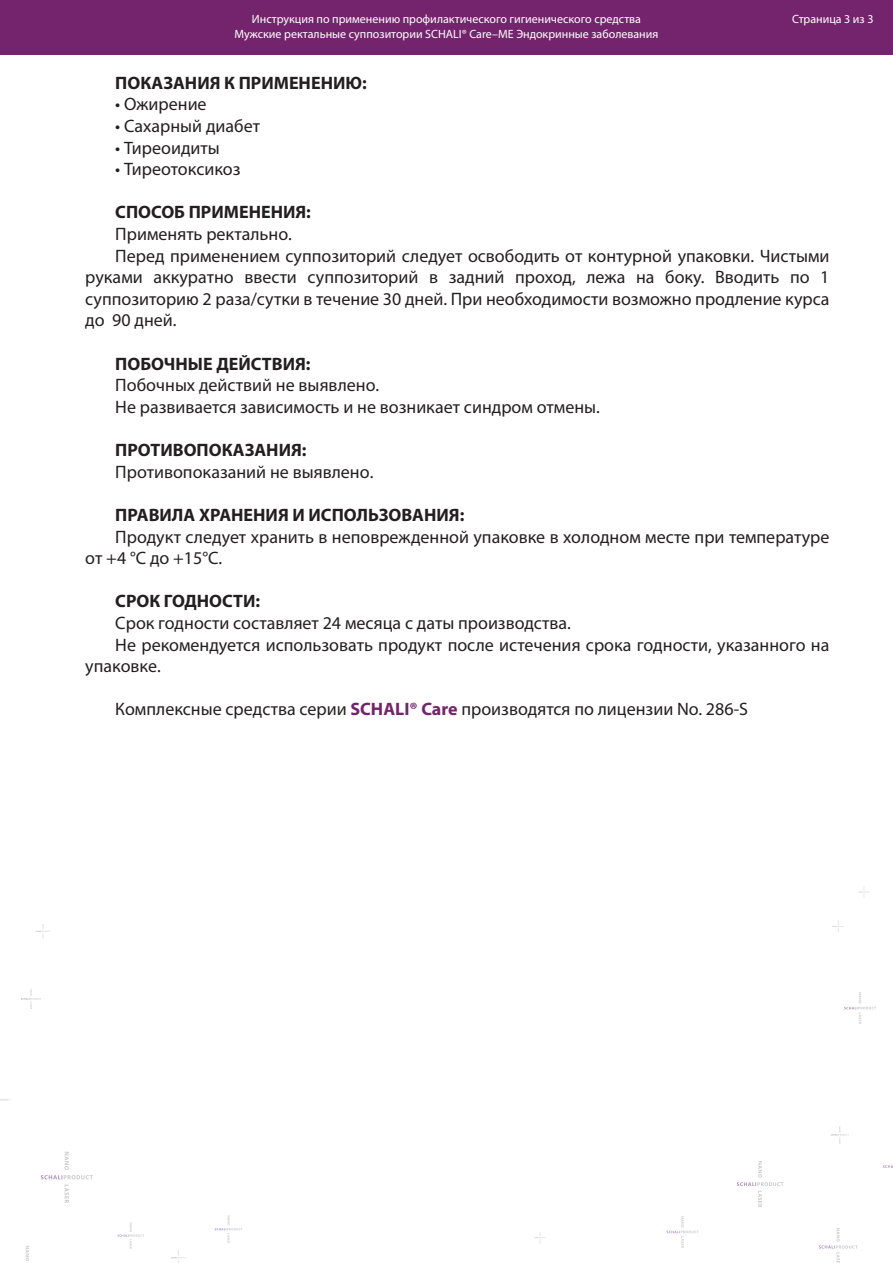
<style>
.page{position:relative;width:893px;height:1263px;background:#fff}
.page>*{position:absolute;margin:0;border:0;box-sizing:border-box;transform-origin:0 0}
.t1{font:18px/21.6px "Myriad Pro";color:#231f20}
.t2{font:700 18px "Myriad Pro";color:#231f20}
.t3{font:12px "Myriad Pro";color:#fff}
.s1{font-weight:700;color:#74246c}
</style>
<div class="page">
<svg style="left:41px;top:1152px;width:52px;height:51px"></svg>
<svg style="left:0;top:1099px;width:10px;height:2px"></svg>
<svg style="left:117px;top:1222px;width:27px;height:27px"></svg>
<svg style="left:171px;top:1250px;width:15px;height:13px"></svg>
<svg style="left:215px;top:1215px;width:27px;height:28px"></svg>
<svg style="left:25px;top:1246px;width:4px;height:15px"></svg>
<svg style="left:21px;top:989px;width:20px;height:20px"></svg>
<svg style="left:36px;top:924px;width:14px;height:15px"></svg>
<svg style="left:667px;top:1216px;width:31px;height:32px"></svg>
<svg style="left:737px;top:1161px;width:46px;height:46px"></svg>
<svg style="left:819px;top:1228px;width:38px;height:35px"></svg>
<svg style="left:883px;top:1165px;width:10px;height:3px"></svg>
<svg style="left:831px;top:1126px;width:18px;height:18px"></svg>
<svg style="left:534px;top:1232px;width:12px;height:11px"></svg>
<svg style="left:844px;top:992px;width:32px;height:32px"></svg>
<svg style="left:832px;top:921px;width:12px;height:11px"></svg>
<svg style="left:858px;top:886px;width:11px;height:12px"></svg>
<div style="left:0;top:0;width:893px;height:54px;background:#74246c"></div>
<p class="t3" style="left:252px;top:12px;width:391px">Инструкция по применению профилактического гигиенического средства</p>
<p class="t3" style="left:792px;top:11px;width:83px">Страница 3 из 3</p>
<p class="t3" style="left:234px;top:26px;width:425px">Мужские ректальные суппозитории SCHALI® Care–ME Эндокринные заболевания</p>
<p class="t2" style="left:115px;top:71px;width:253px">ПОКАЗАНИЯ К ПРИМЕНЕНИЮ:</p>
<p class="t1" style="left:115px;top:93px;width:93px">• Ожирение</p>
<p class="t1" style="left:115px;top:115px;width:146px">• Сахарный диабет</p>
<p class="t1" style="left:115px;top:137px;width:106px">• Тиреоидиты</p>
<p class="t1" style="left:115px;top:158px;width:127px">• Тиреотоксикоз</p>
<p class="t2" style="left:115px;top:201px;width:197px">СПОСОБ ПРИМЕНЕНИЯ:</p>
<p class="t1" style="left:115px;top:223px;width:178px">Применять ректально.</p>
<p class="t1" style="left:115px;top:245px;width:716px">Перед применением суппозиторий следует освободить от контурной упаковки. Чистыми</p>
<p class="t1" style="left:85px;top:266px;width:746px">руками аккуратно ввести суппозиторий в задний проход, лежа на боку. Вводить по 1</p>
<p class="t1" style="left:85px;top:288px;width:746px">суппозиторию 2 раза/сутки в течение 30 дней. При необходимости возможно продление курса</p>
<p class="t1" style="left:85px;top:309px;width:93px">до 90 дней.</p>
<p class="t2" style="left:115px;top:352px;width:197px">ПОБОЧНЫЕ ДЕЙСТВИЯ:</p>
<p class="t1" style="left:115px;top:374px;width:486px">Побочных действий не выявлено.<br>Не развивается зависимость и не возникает синдром отмены.</p>
<p class="t2" style="left:115px;top:438px;width:193px">ПРОТИВОПОКАЗАНИЯ:</p>
<p class="t1" style="left:115px;top:461px;width:260px">Противопоказаний не выявлено.</p>
<p class="t2" style="left:115px;top:503px;width:351px">ПРАВИЛА ХРАНЕНИЯ И ИСПОЛЬЗОВАНИЯ:</p>
<p class="t1" style="left:85px;top:525px;width:746px;text-indent:30px">Продукт следует хранить в неповрежденной упаковке в холодном месте при температуре от +4 °С до +15°С.</p>
<p class="t2" style="left:115px;top:589px;width:146px">СРОК ГОДНОСТИ:</p>
<p class="t1" style="left:115px;top:612px;width:457px">Срок годности составляет 24 месяца с даты производства.</p>
<p class="t1" style="left:115px;top:633px;width:716px">Не рекомендуется использовать продукт после истечения срока годности, указанного на</p>
<p class="t1" style="left:85px;top:655px;width:77px">упаковке.</p>
<p class="t1" style="left:115px;top:698px;width:634px">Комплексные средства серии <span class="s1">SCHALI® Care</span> производятся по лицензии No. 286-S</p>
</div>
